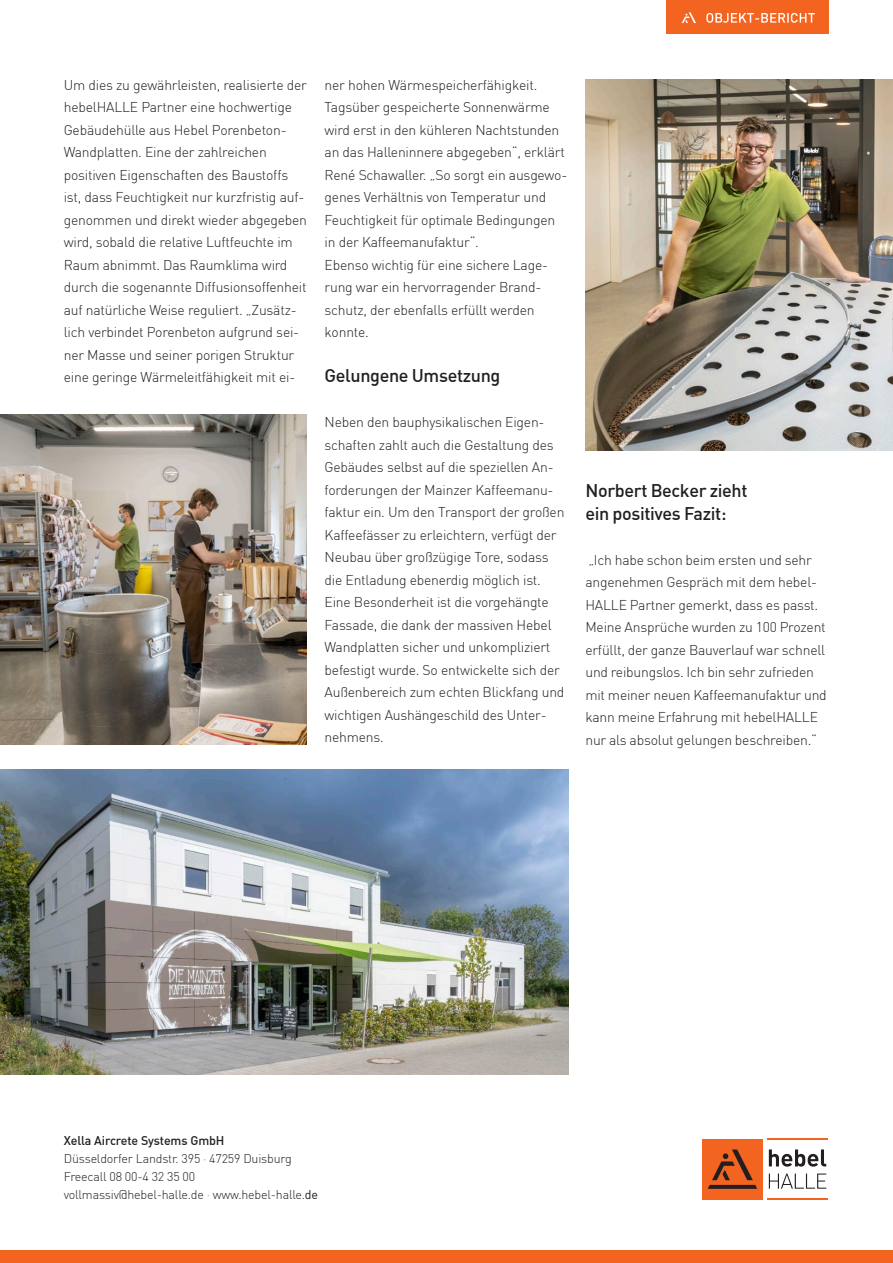
<style>
.page{position:relative;width:893px;height:1263px;background:#fff}
.page>*{position:absolute;margin:0;border:0;box-sizing:border-box;transform-origin:0 0}
.t1{font:500 18px/22.5px "DIN";letter-spacing:-.02em;color:#231f20}
.t2{font:300 13.95px/22.5px "DIN";letter-spacing:-.015em;color:#231f20}
.t3{font:300 12.45px/18px "DIN";letter-spacing:-.015em;color:#231f20}
.s1{font-weight:500}
.s2{color:#f36421}
.s3{font-weight:400}
</style>
<div class="page">
<div style="left:0;top:1250px;width:893px;height:13px;background:#f36421"></div>
<div style="left:702px;top:1139px;width:60px;height:60px;background:#f36421"></div>
<svg style="left:708px;top:1149px;width:49px;height:40px"></svg>
<svg style="left:769px;top:1149px;width:57px;height:17px"></svg>
<hr style="left:768px;top:1198px;width:60px;height:1px;background:#f36421">
<hr style="left:768px;top:1139px;width:60px;height:1px;background:#f36421">
<svg style="left:769px;top:1173px;width:57px;height:16px"></svg>
<div style="left:666px;top:0;width:163px;height:34px;background:#f36421"></div>
<svg style="left:682px;top:12px;width:14px;height:11px"></svg>
<svg style="left:706px;top:13px;width:109px;height:10px"></svg>
<img style="left:0;top:415px;width:306px;height:329px">
<img style="left:585px;top:79px;width:308px;height:372px">
<img style="left:0;top:770px;width:568px;height:304px">
<p class="t2" style="left:64px;top:73px;width:245px">Um dies zu gewährleisten, realisierte der hebelHALLE Partner eine hochwertige Gebäudehülle aus Hebel Porenbeton-Wandplatten. Eine der zahlreichen positiven Eigenschaften des Baustoffs ist, dass Feuchtigkeit nur kurzfristig auf&shy;genommen und direkt wieder abgegeben wird, sobald die relative Luftfeuchte im Raum abnimmt. Das Raumklima wird durch die sogenannte Diffusionsoffenheit auf natürliche Weise reguliert. „Zusätz&shy;lich verbindet Porenbeton aufgrund sei&shy;ner Masse und seiner porigen Struktur eine geringe Wärmeleitfähigkeit mit ei-</p>
<p class="t2" style="left:325px;top:73px;width:244px">ner hohen Wärmespeicherfähigkeit.<br>Tagsüber gespeicherte Sonnenwärme wird erst in den kühleren Nachtstunden an das Halleninnere abgegeben“, erklärt René Schawaller. „So sorgt ein ausgewo&shy;genes Verhältnis von Temperatur und Feuchtigkeit für optimale Bedingungen in der Kaffeemanufaktur“.<br>Ebenso wichtig für eine sichere Lage&shy;rung war ein hervorragender Brand&shy;schutz, der ebenfalls erfüllt werden konnte.</p>
<p class="t1" style="left:325px;top:364px;width:177px">Gelungene Umsetzung</p>
<p class="t2" style="left:325px;top:411px;width:241px">Neben den bauphysikalischen Eigen&shy;schaften zahlt auch die Gestaltung des Gebäudes selbst auf die speziellen An&shy;forderungen der Mainzer Kaffeemanu&shy;faktur ein. Um den Transport der großen Kaffeefässer zu erleichtern, verfügt der Neubau über großzügige Tore, sodass die Entladung ebenerdig möglich ist.<br>Eine Besonderheit ist die vorgehängte Fassade, die dank der massiven Hebel Wandplatten sicher und unkompliziert befestigt wurde. So entwickelte sich der Außenbereich zum echten Blickfang und wichtigen Aushängeschild des Unter&shy;nehmens.</p>
<p class="t1" style="left:585px;top:479px;width:164px">Norbert Becker zieht ein positives Fazit:</p>
<p class="t2" style="left:585px;top:548px;width:243px">„Ich habe schon beim ersten und sehr angenehmen Gespräch mit dem hebel-HALLE Partner gemerkt, dass es passt.<br>Meine Ansprüche wurden zu 100 Prozent erfüllt, der ganze Bauverlauf war schnell und reibungslos. Ich bin sehr zufrieden mit meiner neuen Kaffeemanufaktur und kann meine Erfahrung mit hebelHALLE nur als absolut gelungen beschreiben.“</p>
<p class="t3" style="left:64px;top:1131px;width:256px"><span class="s1">Xella Aircrete Systems GmbH<br></span>Düsseldorfer Landstr. 395 <span class="s2">·</span> 47259 Duisburg Freecall 08 00-4 32 35 00 vollmassiv@hebel-halle.de <span class="s2">·</span> www.hebel-halle.<span class="s3">de</span></p>
</div>
